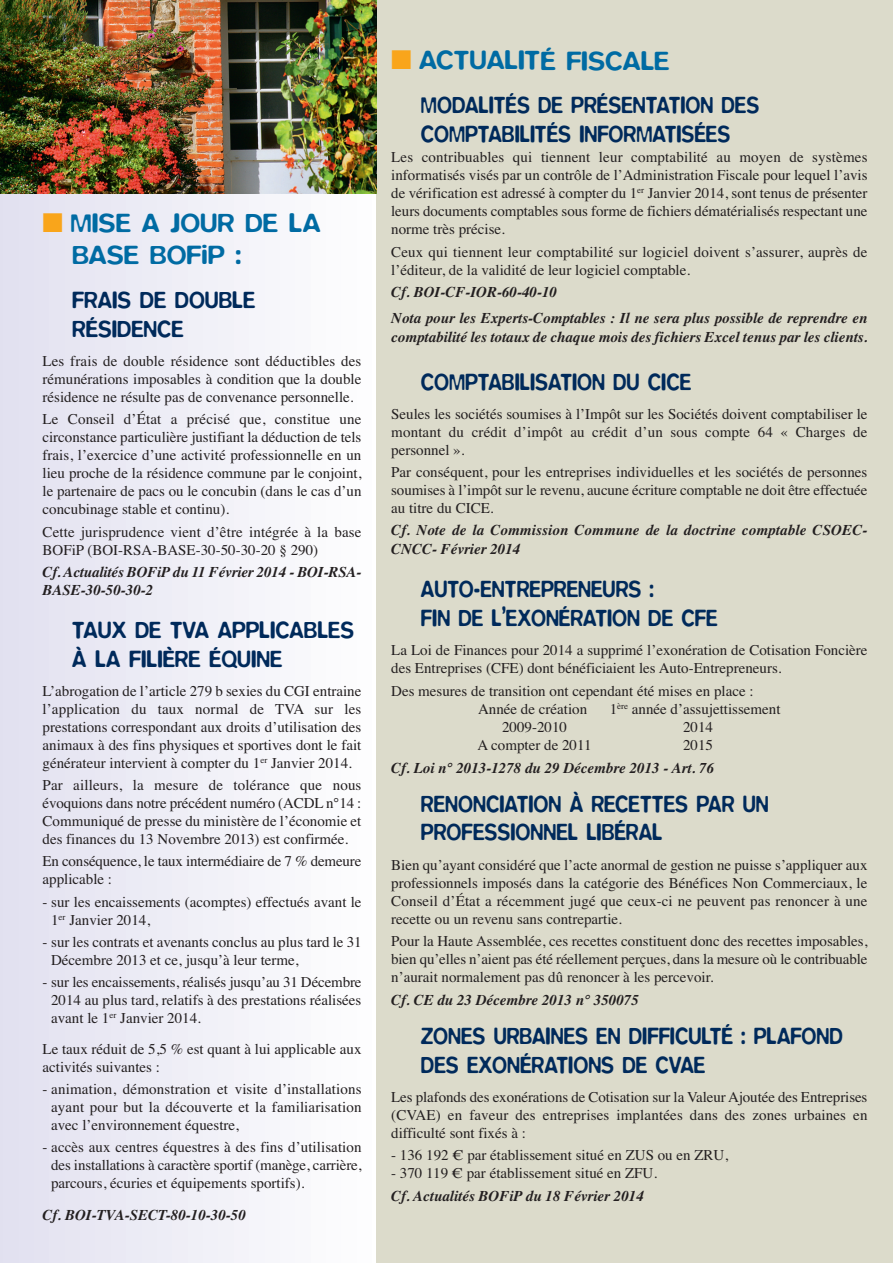
<style>
.page{position:relative;width:893px;height:1263px;background:#fff}
.page>*{position:absolute;margin:0;border:0;box-sizing:border-box;transform-origin:0 0}
.t1{font:500 27px/32.4px "Blur";color:#006ba3}
.t2{font:500 24px/28.8px "Blur";color:#002a5b;scale:.85 1}
.t3{font:500 24px/28.8px "Blur";color:#002a5b;scale:.9 1}
.t4{font:15px/18px "Times";color:#231f20;text-align:justify}
.t5{font:italic 700 15px/26.5px "Times";color:#231f20}
.s1{color:#f9a51b}
</style>
<div class="page">
<div style="left:0;top:0;width:376px;height:1263px;background:linear-gradient(to right,#e1e0ef,#fefefe)"></div>
<div style="left:376px;top:0;width:517px;height:1263px;background:#dcdbcb"></div>
<img style="left:0;top:0;width:376px;height:194px">
<h1 class="t1" style="left:72px;top:208px;width:250px;text-indent:-30px"><span class="s1">■</span> MISE A JOUR DE LA<br>BASE BOFiP :</h1>
<h2 class="t3" style="left:72px;top:287px;width:205px">FRAIS DE DOUBLE<br>RÉSIDENCE</h2>
<p class="t4" style="left:43px;top:353px;width:320px">Les frais de double résidence sont déductibles des rémunérations imposables à condition que la double résidence ne résulte pas de convenance personnelle.</p>
<p class="t4" style="left:43px;top:412px;width:320px">Le Conseil d’État a précisé que, constitue une circonstance particulière justifiant la déduction de tels frais, l’exercice d’une activité professionnelle en un lieu proche de la résidence commune par le conjoint, le partenaire de pacs ou le concubin (dans le cas d’un concubinage stable et continu).</p>
<p class="t4" style="left:43px;top:524px;width:320px">Cette jurisprudence vient d’être intégrée à la base<br>BOFiP (BOI-RSA-BASE-30-50-30-20 § 290)</p>
<p class="t5" style="left:43px;top:564px;width:320px;line-height:18px">Cf. Actualités BOFiP du 11 Février 2014 - BOI-RSA-<br>BASE-30-50-30-2</p>
<h2 class="t3" style="left:72px;top:617px;width:315px">TAUX DE TVA APPLICABLES<br>À LA FILIÈRE ÉQUINE</h2>
<p class="t4" style="left:43px;top:683px;width:320px">L’abrogation de l’article 279 b sexies du CGI entraine l’application du taux normal de TVA sur les prestations correspondant aux droits d’utilisation des animaux à des fins physiques et sportives dont le fait générateur intervient à compter du 1<sup>er</sup> Janvier 2014.</p>
<p class="t4" style="left:43px;top:777px;width:320px">Par ailleurs, la mesure de tolérance que nous évoquions dans notre précédent numéro (ACDL n°14 :<br>Communiqué de presse du ministère de l’économie et des finances du 13 Novembre 2013) est confirmée.</p>
<p class="t4" style="left:43px;top:854px;width:320px">En conséquence, le taux intermédiaire de 7 % demeure applicable :</p>
<p class="t4" style="left:51px;top:894px;width:312px;text-indent:-9px">- sur les encaissements (acomptes) effectués avant le<br>1<sup>er</sup> Janvier 2014,</p>
<p class="t4" style="left:51px;top:934px;width:312px;text-indent:-9px">- sur les contrats et avenants conclus au plus tard le 31<br>Décembre 2013 et ce, jusqu’à leur terme,</p>
<p class="t4" style="left:51px;top:974px;width:312px;text-indent:-9px">- sur les encaissements, réalisés jusqu’au 31 Décembre 2014 au plus tard, relatifs à des prestations réalisées avant le 1<sup>er</sup> Janvier 2014.</p>
<p class="t4" style="left:43px;top:1041px;width:320px">Le taux réduit de 5,5 % est quant à lui applicable aux activités suivantes :</p>
<p class="t4" style="left:51px;top:1081px;width:312px;text-indent:-9px">- animation, démonstration et visite d’installations ayant pour but la découverte et la familiarisation avec l’environnement équestre,</p>
<p class="t4" style="left:51px;top:1140px;width:312px;text-indent:-9px">- accès aux centres équestres à des fins d’utilisation des installations à caractère sportif (manège, carrière, parcours, écuries et équipements sportifs).</p>
<p class="t5" style="left:43px;top:1203px;width:205px">Cf. BOI-TVA-SECT-80-10-30-50</p>
<h1 class="t1" style="left:391px;top:46px;width:280px"><span class="s1">■</span> ACTUALITÉ FISCALE</h1>
<h2 class="t2" style="left:421px;top:92px;width:400px">MODALITÉS DE PRÉSENTATION DES<br>COMPTABILITÉS INFORMATISÉES</h2>
<p class="t4" style="left:391px;top:150px;width:478px">Les contribuables qui tiennent leur comptabilité au moyen de systèmes informatisés visés par un contrôle de l’Administration Fiscale pour lequel l’avis de vérification est adressé à compter du 1<sup>er</sup> Janvier 2014, sont tenus de présenter leurs documents comptables sous forme de fichiers dématérialisés respectant une norme très précise.</p>
<p class="t4" style="left:391px;top:244px;width:478px">Ceux qui tiennent leur comptabilité sur logiciel doivent s’assurer, auprès de l’éditeur, de la validité de leur logiciel comptable.</p>
<p class="t5" style="left:391px;top:280px;width:478px">Cf. BOI-CF-IOR-60-40-10<br>Nota pour les Experts-Comptables : Il ne sera plus possible de reprendre en</p>
<p class="t5" style="left:391px;top:325px;width:478px">comptabilité les totaux de chaque mois des fichiers Excel tenus par les clients.</p>
<h2 class="t2" style="left:421px;top:369px;width:319px">COMPTABILISATION DU CICE</h2>
<p class="t4" style="left:391px;top:406px;width:478px">Seules les sociétés soumises à l’Impôt sur les Sociétés doivent comptabiliser le montant du crédit d’impôt au crédit d’un sous compte 64 « Charges de personnel ».</p>
<p class="t4" style="left:391px;top:465px;width:478px">Par conséquent, pour les entreprises individuelles et les sociétés de personnes soumises à l’impôt sur le revenu, aucune écriture comptable ne doit être effectuée au titre du CICE.</p>
<p class="t5" style="left:391px;top:522px;width:478px;line-height:18.6px">Cf. Note de la Commission Commune de la doctrine comptable CSOEC-<br>CNCC- Février 2014</p>
<h2 class="t2" style="left:421px;top:577px;width:351px">AUTO-ENTREPRENEURS :<br>FIN DE L’EXO NÉ RATION DE CFE</h2>
<p class="t4" style="left:391px;top:643px;width:478px">La Loi de Finances pour 2014 a supprimé l’exonération de Cotisation Foncière des Entreprises (CFE) dont bénéficiaient les Auto-Entrepreneurs.</p>
<p class="t4" style="left:478px;top:683px;width:277px;text-indent:-87px">Des mesures de transition ont cependant été mises en place :<br>Année de création</p>
<p class="t4" style="left:610px;top:701px;width:172px">1<sup>ère</sup> année d’assujettissement</p>
<p class="t4" style="left:502px;top:719px;width:66px">2009-2010</p>
<p class="t4" style="left:683px;top:719px;width:31px">2014</p>
<p class="t4" style="left:477px;top:737px;width:116px">A compter de 2011</p>
<p class="t4" style="left:683px;top:737px;width:31px">2015</p>
<p class="t5" style="left:391px;top:755px;width:324px">Cf. Loi n° 2013-1278 du 29 Décembre 2013 - Art. 76</p>
<h2 class="t2" style="left:421px;top:791px;width:411px">RENONCIATION À RECETTES PAR UN<br>PROFESSIONNEL LIBÉRAL</h2>
<p class="t4" style="left:391px;top:857px;width:478px">Bien qu’ayant considéré que l’acte anormal de gestion ne puisse s’appliquer aux professionnels imposés dans la catégorie des Bénéfices Non Commerciaux, le Conseil d’État a récemment jugé que ceux-ci ne peuvent pas renoncer à une recette ou un revenu sans contrepartie.</p>
<p class="t4" style="left:391px;top:933px;width:478px">Pour la Haute Assemblée, ces recettes constituent donc des recettes imposables, bien qu’elles n’aient pas été réellement perçues, dans la mesure où le contribuable n’aurait normalement pas dû renoncer à les percevoir.</p>
<p class="t5" style="left:391px;top:988px;width:249px">Cf. CE du 23 Décembre 2013 n° 350075</p>
<h2 class="t2" style="left:421px;top:1023px;width:498px">ZONES URBAINES EN DIFFICULTÉ : PLAFOND<br>DES EXONÉRATIONS DE CVAE</h2>
<p class="t4" style="left:391px;top:1089px;width:478px">Les plafonds des exonérations de Cotisation sur la Valeur Ajoutée des Entreprises (CVAE) en faveur des entreprises implantées dans des zones urbaines en difficulté sont fixés à :</p>
<p class="t4" style="left:391px;top:1148px;width:338px">- 136 192 € par établissement situé en ZUS ou en ZRU,</p>
<p class="t4" style="left:391px;top:1166px;width:268px">- 370 119 € par établissement situé en ZFU.</p>
<p class="t5" style="left:391px;top:1184px;width:254px">Cf. Actualités BOFiP du 18 Février 2014</p>
</div>
